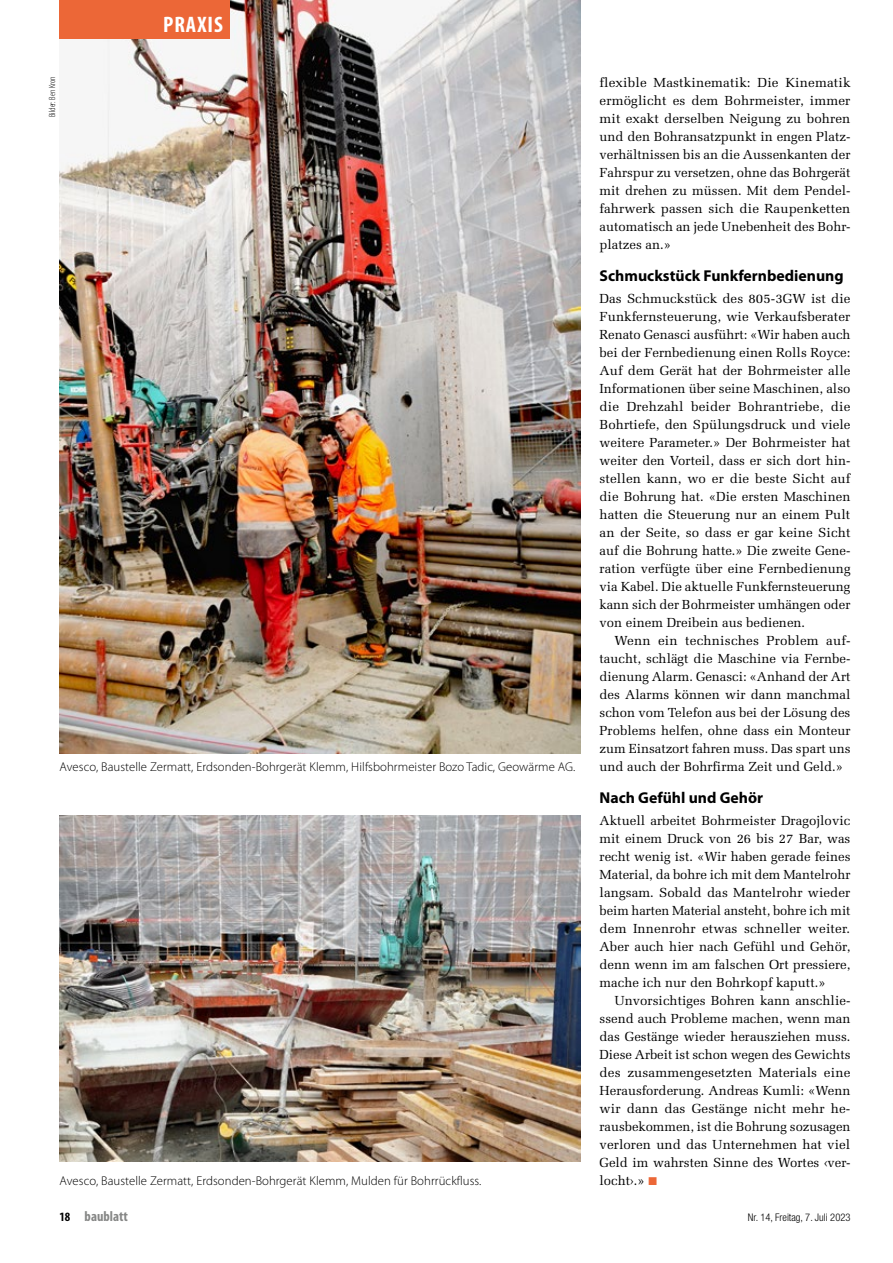
<style>
.page{position:relative;width:893px;height:1263px;background:#fff}
.page>*{position:absolute;margin:0;border:0;box-sizing:border-box;transform-origin:0 0}
.t1{font:700 condensed 22.5px "Myriad Pro";letter-spacing:.045em;color:#fff}
.t2{font:700 15.75px "Myriad Pro";color:#000}
.t3{font:700 condensed 14.25px "Myriad Pro";color:#868786}
.t4{font:13.2px/18px "Melior LT Std";color:#000;text-align:justify}
.t5{font:300 12.75px "Myriad Pro";letter-spacing:.005em;color:#000}
.t6{font:300 condensed 10.5px "Helvetica Neue LT Pro";color:#000}
.t7{font:300 condensed 9px "Myriad Pro";color:#000}
.s1{color:#ec6737}
.s2{font-size:12.75px;color:#000}
</style>
<div class="page">
<img style="left:60px;top:0;width:520px;height:753px">
<img style="left:60px;top:816px;width:520px;height:346px">
<div style="left:60px;top:0;width:170px;height:38px;background:#ec6737"></div>
<h1 class="t1" style="left:163px;top:12px;width:61px">PRAXIS</h1>
<p class="t7" style="left:48px;top:117px;width:42px;rotate:-90deg">Bilder: Ben Kron</p>
<p class="t4" style="left:600px;top:74px;width:253px">flexible Mastkinematik: Die Kinematik ermöglicht es dem Bohrmeister, immer mit exakt derselben Neigung zu bohren und den Bohransatzpunkt in engen Platz&shy;verhältnissen bis an die Aussenkanten der Fahrspur zu versetzen, ohne das Bohrgerät mit drehen zu müssen. Mit dem Pendel&shy;fahrwerk passen sich die Raupenketten automatisch an jede Unebenheit des Bohr&shy;platzes an.»</p>
<p class="t2" style="left:600px;top:267px;width:246px">Schmuckstück Funkfernbedienung</p>
<p class="t4" style="left:600px;top:290px;width:253px">Das Schmuckstück des 805-3GW ist die Funkfernsteuerung, wie Verkaufsberater Renato Genasci ausführt: «Wir haben auch bei der Fernbedienung einen Rolls Royce:<br>Auf dem Gerät hat der Bohrmeister alle Informationen über seine Maschinen, also die Drehzahl beider Bohrantriebe, die Bohrtiefe, den Spülungsdruck und viele weitere Parameter.» Der Bohrmeister hat weiter den Vorteil, dass er sich dort hin&shy;stellen kann, wo er die beste Sicht auf die Bohrung hat. «Die ersten Maschinen hatten die Steuerung nur an einem Pult an der Seite, so dass er gar keine Sicht auf die Bohrung hatte.» Die zweite Gene&shy;ration verfügte über eine Fernbedienung via Kabel. Die aktuelle Funkfernsteuerung kann sich der Bohrmeister umhängen oder von einem Dreibein aus bedienen.</p>
<p class="t4" style="left:600px;top:632px;width:252px;text-indent:15px">Wenn ein technisches Problem auf&shy;taucht, schlägt die Maschine via Fernbe&shy;dienung Alarm. Genasci: «Anhand der Art des Alarms können wir dann manchmal schon vom Telefon aus bei der Lösung des Problems helfen, ohne dass ein Monteur zum Einsatzort fahren muss. Das spart uns und auch der Bohrfirma Zeit und Geld.»</p>
<p class="t2" style="left:600px;top:789px;width:165px">Nach Gefühl und Gehör</p>
<p class="t4" style="left:600px;top:812px;width:252px">Aktuell arbeitet Bohrmeister Dragojlovic mit einem Druck von 26 bis 27 Bar, was recht wenig ist. «Wir haben gerade feines Material, da bohre ich mit dem Mantelrohr langsam. Sobald das Mantelrohr wieder beim harten Material ansteht, bohre ich mit dem Innenrohr etwas schneller weiter.<br>Aber auch hier nach Gefühl und Gehör, denn wenn im am falschen Ort pressiere, mache ich nur den Bohrkopf kaputt.»</p>
<p class="t4" style="left:600px;top:992px;width:252px;text-indent:15px">Unvorsichtiges Bohren kann anschlie&shy;ssend auch Probleme machen, wenn man das Gestänge wieder herausziehen muss.<br>Diese Arbeit ist schon wegen des Gewichts des zusammengesetzten Materials eine Herausforderung. Andreas Kumli: «Wenn wir dann das Gestänge nicht mehr he&shy;rausbekommen, ist die Bohrung sozusagen verloren und das Unternehmen hat viel Geld im wahrsten Sinne des Wortes ‹ver&shy;locht›.» <span class="s1">■</span></p>
<p class="t5" style="left:60px;top:760px;width:517px">Avesco, Baustelle Zermatt, Erdsonden-Bohrgerät Klemm, Hilfsbohrmeister Bozo Tadic, Geowärme AG.</p>
<p class="t5" style="left:60px;top:1174px;width:423px">Avesco, Baustelle Zermatt, Erdsonden-Bohrgerät Klemm, Mulden für Bohrrückfluss.</p>
<p class="t3" style="left:60px;top:1208px;width:70px"><span class="s2">18</span> baublatt</p>
<p class="t6" style="left:748px;top:1211px;width:104px">Nr. 14, Freitag, 7. Juli 2023</p>
</div>
